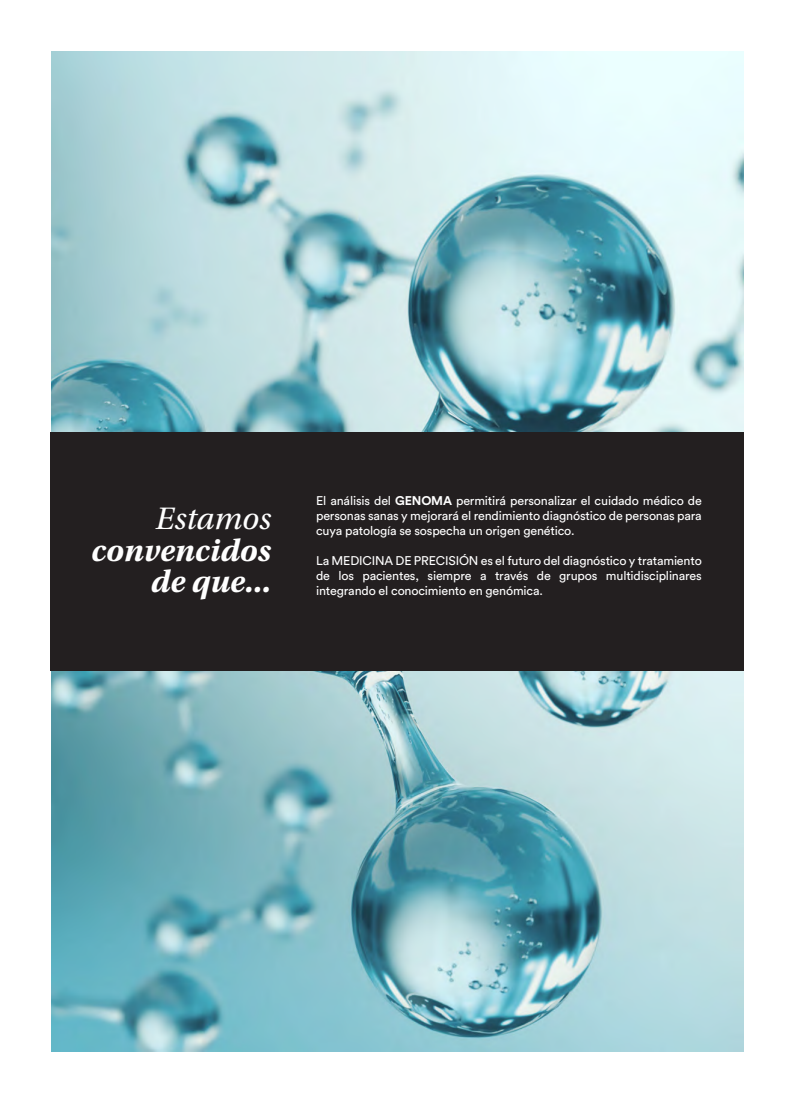
<style>
.page{position:relative;width:795px;height:1103px;background:#fff}
.page>*{position:absolute;margin:0;border:0;box-sizing:border-box;transform-origin:0 0}
.t1{font:italic 700 32.75px/31.4px "Utopia Std";color:#fff;text-align:right}
.t2{font:italic 32.75px "Utopia Std";color:#fff}
.t3{font:12.5px/15px "Circular Std";letter-spacing:-.015em;color:#fff;text-align:justify}
.s1{font-weight:700}
</style>
<div class="page">
<img style="left:52px;top:52px;width:691px;height:999px">
<div style="left:50px;top:432px;width:693px;height:238px;background:#231f20"></div>
<h1 class="t2" style="left:155px;top:501px;width:117px">Estamos</h1>
<h1 class="t1" style="left:91px;top:534px;width:181px">convencidos de que...</h1>
<p class="t3" style="left:316px;top:493px;width:387px">El análisis del <span class="s1">GENOMA</span> permitirá personalizar el cuidado médico de personas sanas y mejorará el rendimiento diagnóstico de personas para cuya patología se sospecha un origen genético.</p>
<p class="t3" style="left:316px;top:553px;width:387px">La MEDICINA DE PRECISIÓN es el futuro del diagnóstico y tratamiento de los pacientes, siempre a través de grupos multidisciplinares integrando el conocimiento en genómica.</p>
</div>
